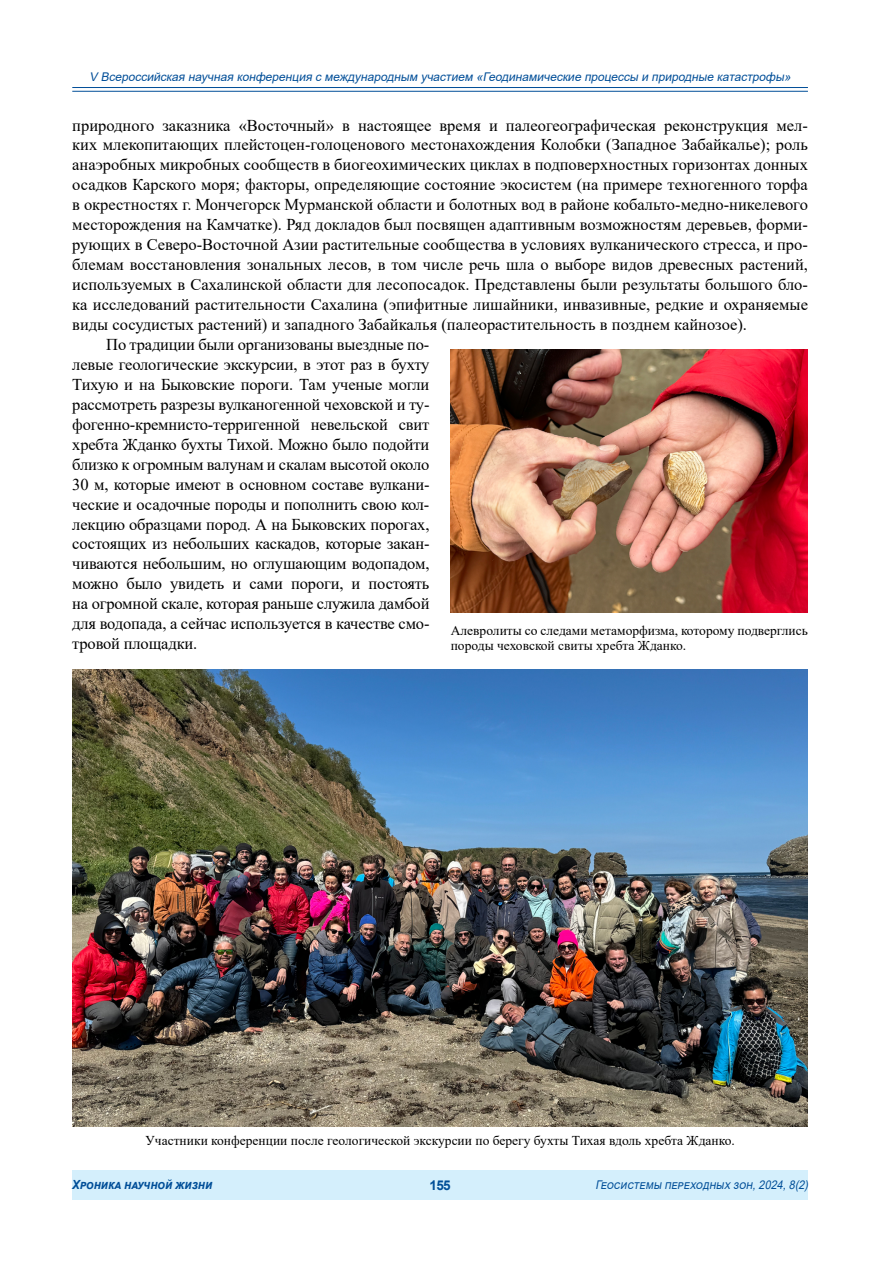
<style>
.page{position:relative;width:893px;height:1263px;background:#fff}
.page>*{position:absolute;margin:0;border:0;box-sizing:border-box;transform-origin:0 0}
.t1{font:16.5px "Times New Roman";color:#000}
.t2{font:13.5px/15px "Times New Roman";color:#000}
.t3{font:700 13.5px "Arial";color:#004e98}
.t4{font:italic 700 12.6px "Arial";letter-spacing:-.005em;color:#004e98;scale:.9 1}
.t5{font:italic 12px "Arial";color:#004e98}
.t6{font:italic 12px "Arial";color:#004e98;scale:.9 1}
</style>
<div class="page">
<div style="left:72px;top:1170px;width:736px;height:30px;background:#d4effc"></div>
<hr style="left:72px;top:87px;width:736px;height:1px;background:#004e98">
<hr style="left:72px;top:91px;width:736px;height:1px;background:#004e98">
<img style="left:451px;top:349px;width:357px;height:264px">
<img style="left:72px;top:670px;width:736px;height:456px">
<p class="t5" style="left:89px;top:69px;width:706px">V Всероссийская научная конференция с международным участием «Геодинамические процессы и природные катастрофы»</p>
<p class="t1" style="left:72px;top:113px;width:737px">природного заказника «Восточный» в настоящее время и палеогеографическая реконструкция мел-</p>
<p class="t1" style="left:72px;top:133px;width:737px">ких млекопитающих плейстоцен-голоценового местонахождения Колобки (Западное Забайкалье); роль</p>
<p class="t1" style="left:72px;top:153px;width:737px">анаэробных микробных сообществ в биогеохимических циклах в подповерхностных горизонтах донных</p>
<p class="t1" style="left:72px;top:173px;width:737px">осадков Карского моря; факторы, определяющие состояние экосистем (на примере техногенного торфа</p>
<p class="t1" style="left:72px;top:193px;width:737px">в окрестностях г. Мончегорск Мурманской области и болотных вод в районе кобальто-медно-никелевого</p>
<p class="t1" style="left:72px;top:213px;width:737px">месторождения на Камчатке). Ряд докладов был посвящен адаптивным возможностям деревьев, форми-</p>
<p class="t1" style="left:72px;top:233px;width:737px">рующих в Северо-Восточной Азии растительные сообщества в условиях вулканического стресса, и про-</p>
<p class="t1" style="left:72px;top:253px;width:737px">блемам восстановления зональных лесов, в том числе речь шла о выборе видов древесных растений,</p>
<p class="t1" style="left:72px;top:273px;width:737px">используемых в Сахалинской области для лесопосадок. Представлены были результаты большого бло-</p>
<p class="t1" style="left:72px;top:293px;width:737px">ка исследований растительности Сахалина (эпифитные лишайники, инвазивные, редкие и охраняемые</p>
<p class="t1" style="left:72px;top:313px;width:676px">виды сосудистых растений) и западного Забайкалья (палеорастительность в позднем кайнозое).</p>
<p class="t1" style="left:106px;top:333px;width:325px">По традиции были организованы выездные по-</p>
<p class="t1" style="left:72px;top:353px;width:359px">левые геологические экскурсии, в этот раз в бухту</p>
<p class="t1" style="left:72px;top:373px;width:359px">Тихую и на Быковские пороги. Там ученые могли</p>
<p class="t1" style="left:72px;top:393px;width:359px">рассмотреть разрезы вулканогенной чеховской и ту-</p>
<p class="t1" style="left:72px;top:413px;width:359px">фогенно-кремнисто-терригенной невельской свит</p>
<p class="t1" style="left:72px;top:433px;width:359px">хребта Жданко бухты Тихой. Можно было подойти</p>
<p class="t1" style="left:72px;top:452px;width:359px">близко к огромным валунам и скалам высотой около</p>
<p class="t1" style="left:72px;top:472px;width:359px">30 м, которые имеют в основном составе вулкани-</p>
<p class="t1" style="left:72px;top:492px;width:359px">ческие и осадочные породы и пополнить свою кол-</p>
<p class="t1" style="left:72px;top:512px;width:359px">лекцию образцами пород. А на Быковских порогах,</p>
<p class="t1" style="left:72px;top:532px;width:359px">состоящих из небольших каскадов, которые закан-</p>
<p class="t1" style="left:72px;top:552px;width:359px">чиваются небольшим, но оглушающим водопадом,</p>
<p class="t1" style="left:72px;top:572px;width:359px">можно было увидеть и сами пороги, и постоять</p>
<p class="t1" style="left:72px;top:592px;width:359px">на огромной скале, которая раньше служила дамбой</p>
<p class="t1" style="left:72px;top:612px;width:359px">для водопада, а сейчас используется в качестве смо-</p>
<p class="t1" style="left:72px;top:632px;width:127px">тровой площадки.</p>
<p class="t2" style="left:451px;top:623px;width:359px">Алевролиты со следами метаморфизма, которому подверглись породы чеховской свиты хребта Жданко.</p>
<p class="t2" style="left:145px;top:1132px;width:591px">Участники конференции после геологической экскурсии по берегу бухты Тихая вдоль хребта Жданко.</p>
<p class="t4" style="left:72px;top:1176px;width:157px">Хроника научной жизни</p>
<p class="t3" style="left:429px;top:1175px;width:23px">155</p>
<p class="t6" style="left:596px;top:1176px;width:241px">Геосистемы переходных зон,2024,8(2)</p>
</div>
